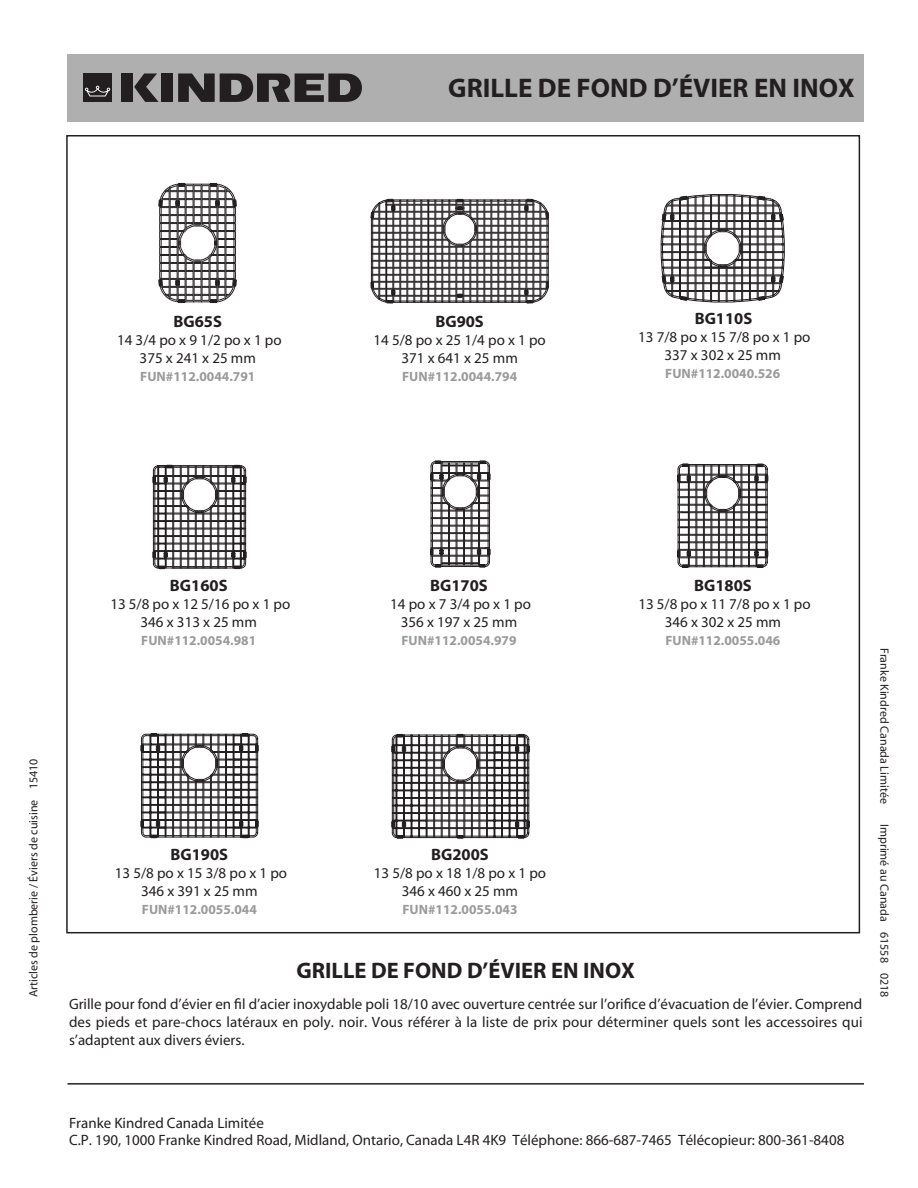
<style>
.page{position:relative;width:918px;height:1188px;background:#fff}
.page>*{position:absolute;margin:0;border:0;box-sizing:border-box;transform-origin:0 0}
.t1{font:700 27px "Myriad";color:#231f20}
.t2{font:700 22.5px "Myriad";color:#231f20}
.t3{font:700 16.5px "Myriad";color:#231f20}
.t4{font:15px/18px "Myriad";color:#231f20;text-align:center}
.t5{font:700 13.5px "Myriad";color:#999a9b}
.t6{font:12px "Myriad";color:#231f20}
</style>
<div class="page">
<div style="left:68px;top:54px;width:796px;height:67px;background:#afafaf"></div>
<hr style="left:68px;top:1083px;width:796px;height:2px;background:#231f20">
<svg style="left:134px;top:73px;width:25px;height:29px"></svg>
<div style="left:161px;top:73px;width:12px;height:29px;background:#231f20"></div>
<svg style="left:178px;top:73px;width:184px;height:29px"></svg>
<div style="left:84px;top:73px;width:28px;height:29px;background:#231f20"></div>
<div style="left:121px;top:73px;width:12px;height:29px;background:#231f20"></div>
<svg style="left:85px;top:86px;width:25px;height:10px"></svg>
<svg style="left:661px;top:194px;width:124px;height:108px"></svg>
<svg style="left:677px;top:464px;width:91px;height:104px"></svg>
<svg style="left:153px;top:465px;width:93px;height:104px"></svg>
<svg style="left:430px;top:461px;width:60px;height:107px"></svg>
<svg style="left:141px;top:733px;width:117px;height:105px"></svg>
<svg style="left:392px;top:734px;width:138px;height:105px"></svg>
<svg style="left:371px;top:199px;width:178px;height:105px"></svg>
<svg style="left:159px;top:183px;width:77px;height:120px"></svg>
<h1 class="t1" style="left:448px;top:78px;width:408px">GRILLE DE FOND D’ÉVIER EN INOX</h1>
<p class="t3" style="left:174px;top:315px;width:50px">BG65S</p>
<p class="t4" style="left:117px;top:332px;width:166px">14 3/4 po x 9 1/2 po x 1 po<br>375 x 241 x 25 mm</p>
<p class="t5" style="left:140px;top:372px;width:117px">FUN#112.0044.791</p>
<p class="t3" style="left:435px;top:315px;width:50px">BG90S</p>
<p class="t4" style="left:373px;top:332px;width:174px">14 5/8 po x 25 1/4 po x 1 po<br>371 x 641 x 25 mm</p>
<p class="t5" style="left:402px;top:371px;width:117px">FUN#112.0044.794</p>
<p class="t3" style="left:695px;top:312px;width:59px">BG110S</p>
<p class="t4" style="left:638px;top:329px;width:174px">13 7/8 po x 15 7/8 po x 1 po<br>337 x 302 x 25 mm</p>
<p class="t5" style="left:665px;top:369px;width:117px">FUN#112.0040.526</p>
<p class="t6" style="left:29px;top:997px;width:240px;rotate:-90deg">Articles de plomberie / Éviers de cuisine 15410</p>
<p class="t3" style="left:170px;top:579px;width:59px">BG160S</p>
<p class="t4" style="left:110px;top:596px;width:182px">13 5/8 po x 12 5/16 po x 1 po<br>346 x 313 x 25 mm</p>
<p class="t5" style="left:141px;top:635px;width:117px">FUN#112.0054.981</p>
<p class="t3" style="left:171px;top:849px;width:59px">BG190S</p>
<p class="t4" style="left:115px;top:865px;width:174px">13 5/8 po x 15 3/8 po x 1 po<br>346 x 391 x 25 mm</p>
<p class="t5" style="left:142px;top:905px;width:117px">FUN#112.0055.044</p>
<p class="t3" style="left:430px;top:580px;width:59px">BG170S</p>
<p class="t4" style="left:390px;top:596px;width:142px">14 po x 7 3/4 po x 1 po<br>356 x 197 x 25 mm</p>
<p class="t5" style="left:402px;top:636px;width:117px">FUN#112.0054.979</p>
<p class="t3" style="left:431px;top:848px;width:59px">BG200S</p>
<p class="t4" style="left:374px;top:865px;width:174px">13 5/8 po x 18 1/8 po x 1 po<br>346 x 460 x 25 mm</p>
<p class="t5" style="left:402px;top:904px;width:117px">FUN#112.0055.043</p>
<p class="t3" style="left:694px;top:579px;width:59px">BG180S</p>
<p class="t4" style="left:638px;top:596px;width:174px">13 5/8 po x 11 7/8 po x 1 po<br>346 x 302 x 25 mm</p>
<p class="t5" style="left:665px;top:635px;width:117px">FUN#112.0055.046</p>
<h2 class="t2" style="left:296px;top:962px;width:340px">GRILLE DE FOND D’ÉVIER EN INOX</h2>
<p class="t4" style="left:69px;top:996px;width:795px;text-align:justify">Grille pour fond d’évier en fil d’acier inoxydable poli 18/10 avec ouverture centrée sur l’orifice d’évacuation de l’évier. Comprend des pieds et pare-chocs latéraux en poly. noir. Vous référer à la liste de prix pour déterminer quels sont les accessoires qui s’adaptent aux divers éviers.</p>
<p class="t6" style="left:889px;top:648px;width:157px;rotate:90deg">Franke Kindred Canada Limitée</p>
<p class="t6" style="left:889px;top:824px;width:175px;rotate:90deg">Imprimé au Canada 61558 0218</p>
<p class="t4" style="left:69px;top:1116px;width:777px;line-height:16.5px;text-align:left">Franke Kindred Canada Limitée<br>C.P. 190, 1000 Franke Kindred Road, Midland, Ontario, Canada L4R 4K9 Téléphone: 866-687-7465 Télécopieur: 800-361-8408</p>
</div>
